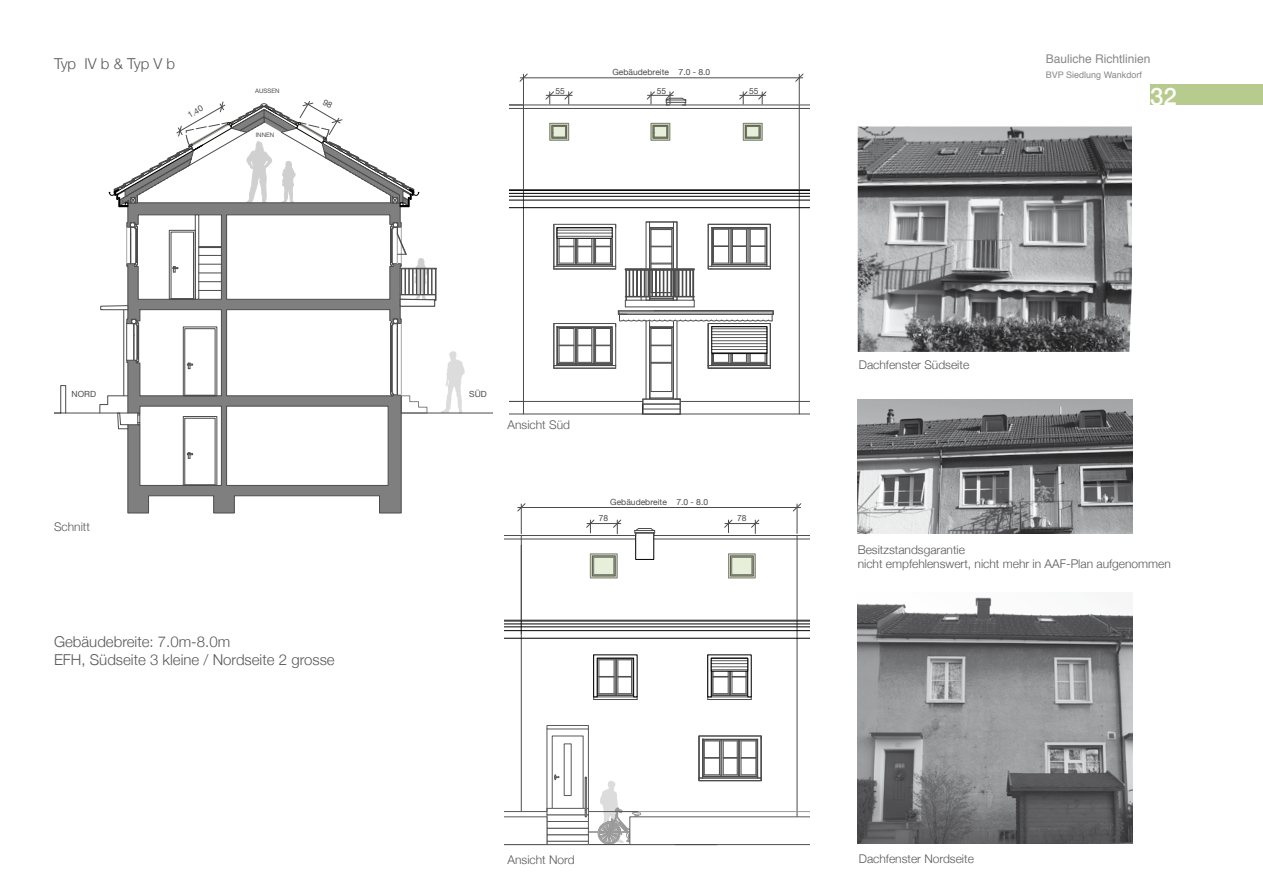
<style>
.page{position:relative;width:1263px;height:893px;background:#fff}
.page>*{position:absolute;margin:0;border:0;box-sizing:border-box;transform-origin:0 0}
.t1{font:500 24px "Helvetica Neue";color:#fff}
.t2{font:300 15px/18px "Helvetica Neue";color:#58585a}
.t3{font:300 12px/14.4px "Helvetica Neue";color:#58585a}
.t4{font:12px "Helvetica";color:#87888a}
.t5{font:9px "Helvetica";color:#87888a}
.t6{font:8.4px "Helvetica Neue";color:#4c4c4c}
.t7{font:6.15px "Helvetica Neue";color:#4c4c4c}
</style>
<div class="page">
<div style="left:1150px;top:85px;width:113px;height:20px;background:#b8cb8e"></div>
<hr style="left:126px;top:323px;width:1px;height:37px;background:#4c4c4c">
<svg style="left:441px;top:351px;width:24px;height:62px"></svg>
<svg style="left:127px;top:207px;width:274px;height:306px"></svg>
<hr style="left:401px;top:413px;width:91px;height:1px;background:#4c4c4c">
<svg style="left:195px;top:215px;width:4px;height:84px"></svg>
<div style="left:169px;top:230px;width:26px;height:69px;border:1px solid #4c4c4c"></div>
<svg style="left:171px;top:298px;width:22px;height:1px"></svg>
<svg style="left:173px;top:266px;width:5px;height:7px"></svg>
<svg style="left:199px;top:290px;width:23px;height:1px"></svg>
<svg style="left:199px;top:281px;width:23px;height:1px"></svg>
<svg style="left:199px;top:273px;width:23px;height:1px"></svg>
<svg style="left:199px;top:264px;width:23px;height:1px"></svg>
<svg style="left:199px;top:255px;width:23px;height:1px"></svg>
<svg style="left:199px;top:246px;width:23px;height:2px"></svg>
<div style="left:183px;top:327px;width:34px;height:69px;border:1px solid #4c4c4c"></div>
<hr style="left:185px;top:395px;width:30px;height:1px;background:#4c4c4c">
<svg style="left:187px;top:363px;width:6px;height:6px"></svg>
<div style="left:183px;top:416px;width:34px;height:69px;border:1px solid #4c4c4c"></div>
<hr style="left:185px;top:485px;width:30px;height:1px;background:#4c4c4c">
<svg style="left:187px;top:452px;width:6px;height:7px"></svg>
<svg style="left:100px;top:396px;width:28px;height:33px"></svg>
<hr style="left:124px;top:310px;width:1px;height:86px;background:#4c4c4c">
<hr style="left:400px;top:306px;width:35px;height:1px;background:#4c4c4c">
<svg style="left:401px;top:396px;width:26px;height:17px"></svg>
<svg style="left:101px;top:305px;width:27px;height:5px"></svg>
<svg style="left:138px;top:413px;width:3px;height:12px"></svg>
<hr style="left:66px;top:413px;width:62px;height:1px;background:#4c4c4c">
<svg style="left:61px;top:385px;width:5px;height:28px"></svg>
<svg style="left:390px;top:223px;width:46px;height:83px"></svg>
<hr style="left:126px;top:227px;width:1px;height:37px;background:#a6a6a6">
<svg style="left:130px;top:223px;width:8px;height:44px"></svg>
<hr style="left:130px;top:234px;width:1px;height:30px;background:#4c4c4c">
<hr style="left:131px;top:234px;width:1px;height:30px;background:#4c4c4c">
<hr style="left:401px;top:323px;width:1px;height:72px;background:#a6a6a6">
<svg style="left:390px;top:392px;width:3px;height:4px"></svg>
<div style="left:390px;top:325px;width:2px;height:67px;background:#fff;border:1px solid #4c4c4c"></div>
<div style="left:391px;top:325px;width:1px;height:67px;border:1px solid #4c4c4c"></div>
<svg style="left:390px;top:319px;width:8px;height:12px"></svg>
<hr style="left:397px;top:330px;width:1px;height:65px;background:#4c4c4c">
<hr style="left:799px;top:74px;width:1px;height:30px;background:#4c4c4c">
<hr style="left:523px;top:74px;width:1px;height:30px;background:#4c4c4c">
<hr style="left:523px;top:78px;width:276px;height:1px;background:#4c4c4c">
<svg style="left:795px;top:74px;width:8px;height:8px"></svg>
<svg style="left:519px;top:74px;width:9px;height:8px"></svg>
<svg style="left:509px;top:91px;width:300px;height:324px"></svg>
<svg style="left:714px;top:330px;width:51px;height:22px"></svg>
<hr style="left:712px;top:349px;width:55px;height:1px;background:#595959">
<hr style="left:712px;top:346px;width:55px;height:1px;background:#595959">
<hr style="left:712px;top:343px;width:55px;height:1px;background:#595959">
<hr style="left:712px;top:340px;width:55px;height:1px;background:#595959">
<hr style="left:712px;top:337px;width:55px;height:1px;background:#595959">
<hr style="left:712px;top:334px;width:55px;height:1px;background:#595959">
<hr style="left:712px;top:331px;width:55px;height:1px;background:#595959">
<hr style="left:712px;top:329px;width:55px;height:1px;background:#595959">
<div style="left:712px;top:327px;width:55px;height:27px;border:1px solid #000"></div>
<hr style="left:797px;top:535px;width:1px;height:297px;background:#4c4c4c">
<hr style="left:521px;top:535px;width:1px;height:276px;background:#4c4c4c">
<hr style="left:505px;top:535px;width:304px;height:1px;background:#4c4c4c">
<hr style="left:505px;top:620px;width:304px;height:1px;background:#4c4c4c">
<hr style="left:505px;top:539px;width:304px;height:1px;background:#4c4c4c">
<div style="left:552px;top:736px;width:31px;height:72px;background:#fff;border:1px solid #595959"></div>
<div style="left:547px;top:725px;width:41px;height:4px;border:1px solid #595959"></div>
<hr style="left:588px;top:729px;width:1px;height:82px;background:#595959">
<hr style="left:547px;top:729px;width:1px;height:82px;background:#595959">
<div style="left:564px;top:744px;width:7px;height:52px;border:1px solid #595959"></div>
<svg style="left:593px;top:655px;width:45px;height:45px"></svg>
<hr style="left:505px;top:638px;width:304px;height:1px;background:#000">
<hr style="left:505px;top:630px;width:304px;height:1px;background:#000">
<hr style="left:505px;top:627px;width:304px;height:1px;background:#000">
<hr style="left:505px;top:624px;width:304px;height:1px;background:#000">
<hr style="left:505px;top:621px;width:304px;height:1px;background:#000">
<svg style="left:707px;top:655px;width:45px;height:45px"></svg>
<svg style="left:713px;top:661px;width:33px;height:8px"></svg>
<hr style="left:711px;top:667px;width:37px;height:1px;background:#595959">
<hr style="left:711px;top:663px;width:37px;height:1px;background:#595959">
<hr style="left:711px;top:660px;width:37px;height:1px;background:#595959">
<div style="left:711px;top:658px;width:37px;height:13px;border:1px solid #000"></div>
<hr style="left:521px;top:504px;width:1px;height:30px;background:#4c4c4c">
<hr style="left:521px;top:507px;width:276px;height:1px;background:#4c4c4c">
<svg style="left:793px;top:503px;width:8px;height:30px"></svg>
<svg style="left:517px;top:503px;width:9px;height:8px"></svg>
<div style="left:699px;top:736px;width:62px;height:45px;border:1px solid #4c4c4c"></div>
<hr style="left:702px;top:739px;width:1px;height:37px;background:#4c4c4c">
<hr style="left:761px;top:737px;width:1px;height:41px;background:#4c4c4c">
<hr style="left:699px;top:737px;width:1px;height:41px;background:#4c4c4c">
<hr style="left:703px;top:740px;width:1px;height:36px;background:#4c4c4c">
<hr style="left:757px;top:740px;width:1px;height:36px;background:#4c4c4c">
<hr style="left:739px;top:741px;width:1px;height:34px;background:#4c4c4c">
<hr style="left:738px;top:741px;width:1px;height:34px;background:#4c4c4c">
<hr style="left:721px;top:741px;width:1px;height:34px;background:#4c4c4c">
<hr style="left:719px;top:741px;width:1px;height:34px;background:#4c4c4c">
<hr style="left:723px;top:741px;width:1px;height:34px;background:#4c4c4c">
<hr style="left:737px;top:741px;width:1px;height:34px;background:#4c4c4c">
<hr style="left:741px;top:741px;width:1px;height:34px;background:#4c4c4c">
<hr style="left:704px;top:741px;width:1px;height:34px;background:#4c4c4c">
<hr style="left:756px;top:741px;width:1px;height:34px;background:#4c4c4c">
<svg style="left:505px;top:774px;width:304px;height:71px"></svg>
<svg style="left:699px;top:736px;width:63px;height:6px"></svg>
<svg style="left:704px;top:757px;width:52px;height:2px"></svg>
<svg style="left:724px;top:520px;width:35px;height:13px"></svg>
<svg style="left:728px;top:553px;width:28px;height:25px"></svg>
<div style="left:732px;top:557px;width:20px;height:18px;background:#e7eed9"></div>
<div style="left:731px;top:557px;width:21px;height:18px;border:1px solid #4c4c4c"></div>
<div style="left:636px;top:533px;width:18px;height:26px;background:#fff"></div>
<svg style="left:634px;top:528px;width:21px;height:7px"></svg>
<svg style="left:586px;top:520px;width:35px;height:14px"></svg>
<svg style="left:590px;top:553px;width:27px;height:25px"></svg>
<div style="left:594px;top:557px;width:20px;height:18px;background:#e7eed9"></div>
<div style="left:593px;top:557px;width:21px;height:18px;border:1px solid #4c4c4c"></div>
<img style="left:858px;top:597px;width:274px;height:246px">
<img style="left:858px;top:126px;width:274px;height:226px">
<img style="left:858px;top:400px;width:274px;height:134px">
<svg style="left:108px;top:101px;width:312px;height:106px"></svg>
<p class="t2" style="left:54px;top:54px;width:123px">Typ IV b &amp; Typ V b</p>
<p class="t6" style="left:185px;top:110px;width:18px;rotate:-30deg">1.40</p>
<p class="t7" style="left:255px;top:86px;width:26px">AUSSEN</p>
<p class="t7" style="left:256px;top:130px;width:20px">INNEN</p>
<p class="t6" style="left:612px;top:66px;width:99px">Gebäudebreite 7.0 - 8.0</p>
<p class="t6" style="left:556px;top:85px;width:11px">55</p>
<p class="t6" style="left:657px;top:85px;width:11px">55</p>
<p class="t6" style="left:749px;top:85px;width:11px">55</p>
<p class="t6" style="left:72px;top:388px;width:26px">NORD</p>
<p class="t6" style="left:469px;top:388px;width:19px">SÜD</p>
<p class="t3" style="left:508px;top:417px;width:64px">Ansicht Süd</p>
<p class="t3" style="left:54px;top:519px;width:37px">Schnitt</p>
<p class="t6" style="left:610px;top:495px;width:99px">Gebäudebreite 7.0 - 8.0</p>
<p class="t6" style="left:599px;top:512px;width:11px">78</p>
<p class="t6" style="left:737px;top:512px;width:11px">78</p>
<p class="t2" style="left:54px;top:632px;width:282px">Gebäudebreite: 7.0m-8.0m<br>EFH, Südseite 3 kleine / Nordseite 2 grosse</p>
<p class="t3" style="left:508px;top:852px;width:69px">Ansicht Nord</p>
<p class="t4" style="left:1046px;top:50px;width:106px">Bauliche Richtlinien</p>
<p class="t5" style="left:1046px;top:68px;width:98px">BVP Siedlung Wankdorf</p>
<p class="t3" style="left:859px;top:357px;width:112px">Dachfenster Südseite</p>
<h1 class="t1" style="left:1150px;top:77px;width:28px">32</h1>
<p class="t3" style="left:858px;top:542px;width:315px">Besitzstandsgarantie<br>nicht empfehlenswert, nicht mehr in AAF-Plan aufgenommen</p>
<p class="t3" style="left:859px;top:851px;width:117px">Dachfenster Nordseite</p>
</div>
